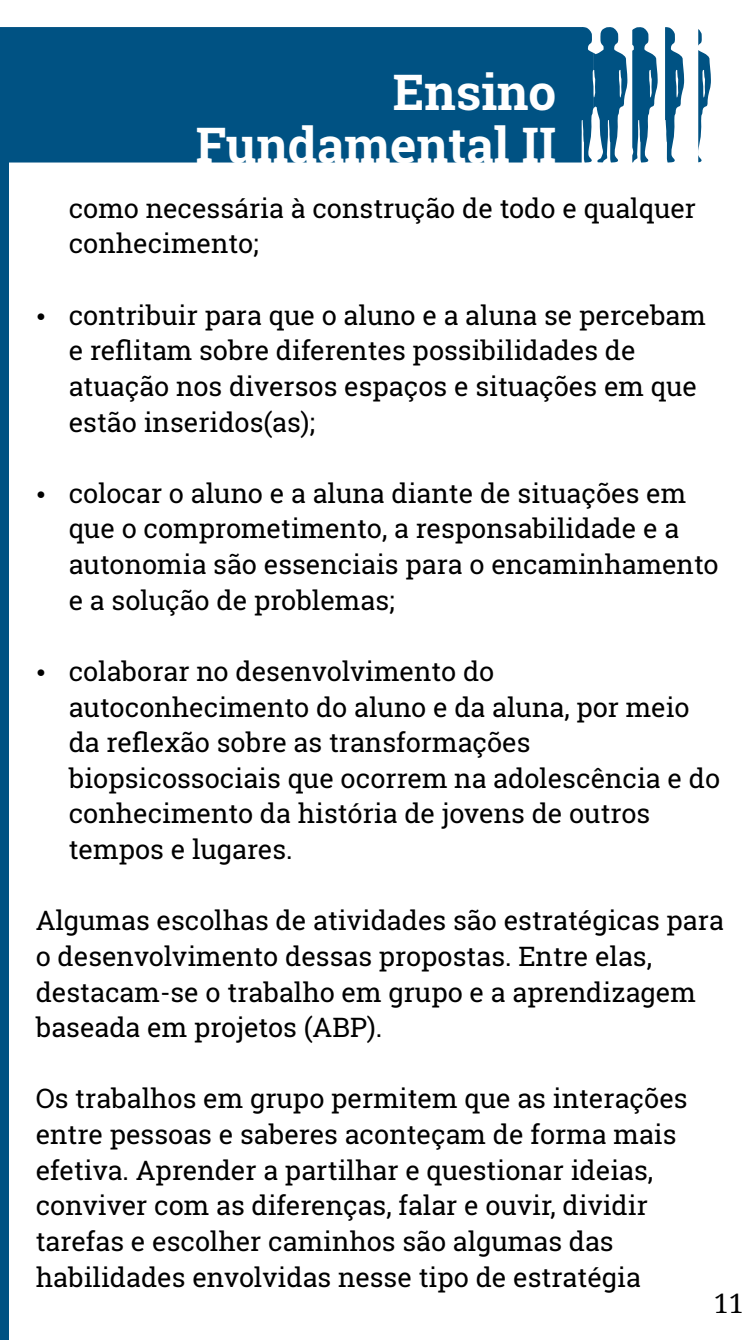
<style>
.page{position:relative;width:754px;height:1340px;background:#fff}
.page>*{position:absolute;margin:0;border:0;box-sizing:border-box;transform-origin:0 0}
.t1{font:700 49.5px/52.6px "Roboto Slab";color:#fff;text-align:right}
.t2{font:27px/35.6px "Roboto Slab";color:#000}
.t3{font:27px "Droid Serif";color:#000}
</style>
<div class="page">
<svg style="left:0;top:27px;width:710px;height:136px;background:#17628e"></svg>
<div style="left:0;top:158px;width:8px;height:1181px;background:#005283"></div>
<h1 class="t1" style="left:196px;top:65px;width:362px">Ensino<br>Fundamental II</h1>
<p class="t2" style="left:69px;top:189px;width:628px">como necessária à construção de todo e qualquer conhecimento;</p>
<p class="t2" style="left:69px;top:296px;width:638px">contribuir para que o aluno e a aluna se percebam e reflitam sobre diferentes possibilidades de atuação nos diversos espaços e situações em que estão inseridos(as);</p>
<p class="t2" style="left:69px;top:474px;width:651px">colocar o aluno e a aluna diante de situações em que o comprometimento, a responsabilidade e a autonomia são essenciais para o encaminhamento e a solução de problemas;</p>
<p class="t2" style="left:69px;top:652px;width:652px">colaborar no desenvolvimento do autoconhecimento do aluno e da aluna, por meio da reflexão sobre as transformações biopsicossociais que ocorrem na adolescência e do conhecimento da história de jovens de outros tempos e lugares.</p>
<p class="t2" style="left:36px;top:902px;width:689px">Algumas escolhas de atividades são estratégicas para o desenvolvimento dessas propostas. Entre elas, destacam-se o trabalho em grupo e a aprendizagem baseada em projetos (ABP).</p>
<p class="t2" style="left:36px;top:1080px;width:653px">Os trabalhos em grupo permitem que as interações entre pessoas e saberes aconteçam de forma mais efetiva. Aprender a partilhar e questionar ideias, conviver com as diferenças, falar e ouvir, dividir tarefas e escolher caminhos são algumas das habilidades envolvidas nesse tipo de estratégia</p>
<p class="t3" style="left:713px;top:1292px;width:32px">11</p>
</div>
